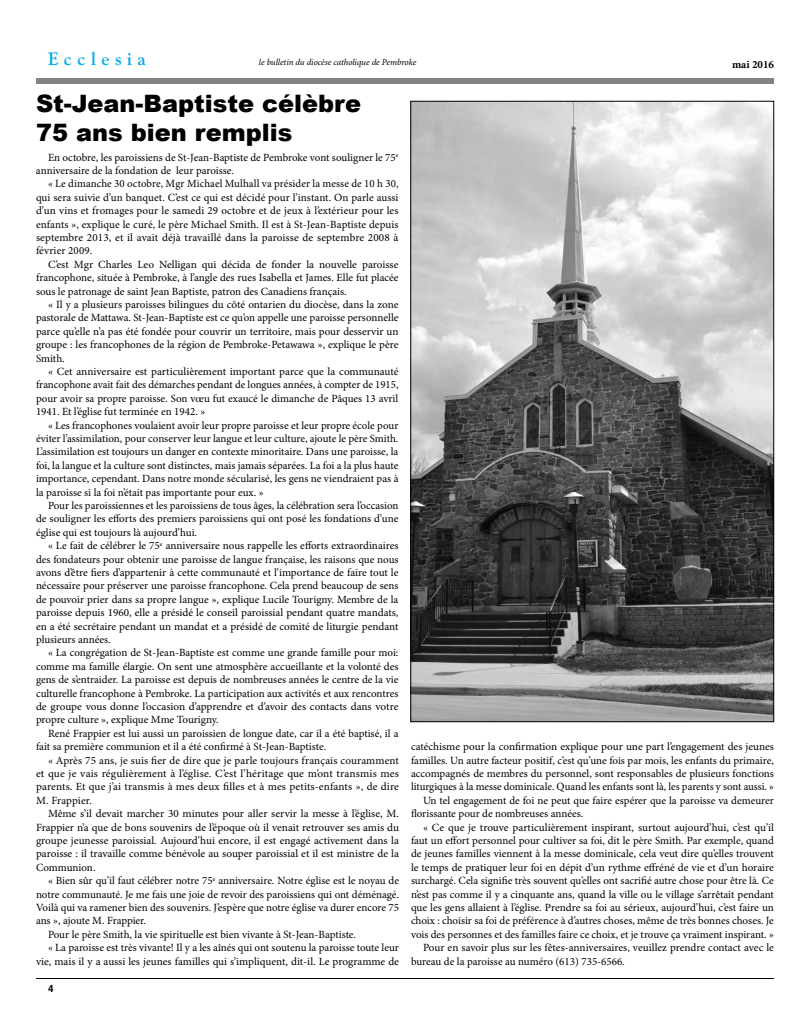
<style>
.page{position:relative;width:810px;height:1026px;background:#fff}
.page>*{position:absolute;margin:0;border:0;box-sizing:border-box;transform-origin:0 0}
.t1{font:900 24px/29px "Arial";color:#000}
.t2{font:700 18px "Goudy Old Style BT";letter-spacing:.3em;color:#00aeef}
.t3{font:11px/13.4px "Minion Pro";color:#000;text-align:justify}
.t4{font:700 11px "Minion Pro";color:#000}
.t5{font:700 10px "Helvetica";color:#000}
.t6{font:italic 9px "Minion Pro";letter-spacing:-.01em;color:#000}
</style>
<div class="page">
<hr style="left:36px;top:978px;width:738px;height:1px;background:#000">
<div style="left:36px;top:78px;width:738px;height:6px;background:#808285"></div>
<img style="left:412px;top:103px;width:360px;height:617px">
<h2 class="t2" style="left:48px;top:47px;width:99px">Ecclesia</h2>
<p class="t6" style="left:259px;top:56px;width:159px">le bulletin du diocèse catholique de Pembroke</p>
<p class="t4" style="left:732px;top:57px;width:43px">mai 2016</p>
<h1 class="t1" style="left:36px;top:88px;width:327px">St-Jean-Baptiste célèbre<br>75 ans bien remplis</h1>
<p class="t3" style="left:36px;top:151px;width:364px;text-indent:12px">En octobre, les paroissiens de St-Jean-Baptiste de Pembroke vont souligner le 75<sup>e </sup>anniversaire de la fondation de leur paroisse.</p>
<p class="t3" style="left:36px;top:178px;width:364px;text-indent:12px">« Le dimanche 30 octobre, Mgr Michael Mulhall va présider la messe de 10 h 30, qui sera suivie d’un banquet. C’est ce qui est décidé pour l’instant. On parle aussi d’un vins et fromages pour le samedi 29 octobre et de jeux à l’extérieur pour les enfants », explique le curé, le père Michael Smith. Il est à St-Jean-Baptiste depuis septembre 2013, et il avait déjà travaillé dans la paroisse de septembre 2008 à février 2009.</p>
<p class="t3" style="left:36px;top:258px;width:364px;text-indent:12px">C’est Mgr Charles Leo Nelligan qui décida de fonder la nouvelle paroisse francophone, située à Pembroke, à l’angle des rues Isabella et James. Elle fut placée sous le patronage de saint Jean Baptiste, patron des Canadiens français.</p>
<p class="t3" style="left:36px;top:298px;width:364px;text-indent:12px">« Il y a plusieurs paroisses bilingues du côté ontarien du diocèse, dans la zone pastorale de Mattawa. St-Jean-Baptiste est ce qu’on appelle une paroisse personnelle parce qu’elle n’a pas été fondée pour couvrir un territoire, mais pour desservir un groupe : les francophones de la région de Pembroke-Petawawa », explique le père Smith.</p>
<p class="t3" style="left:36px;top:365px;width:364px;text-indent:12px">« Cet anniversaire est particulièrement important parce que la communauté francophone avait fait des démarches pendant de longues années, à compter de 1915, pour avoir sa propre paroisse. Son vœu fut exaucé le dimanche de Pâques 13 avril 1941. Et l’église fut terminée en 1942. »</p>
<p class="t3" style="left:36px;top:419px;width:364px;text-indent:12px">« Les francophones voulaient avoir leur propre paroisse et leur propre école pour éviter l’assimilation, pour conserver leur langue et leur culture, ajoute le père Smith.<br>L’assimilation est toujours un danger en contexte minoritaire. Dans une paroisse, la foi, la langue et la culture sont distinctes, mais jamais séparées. La foi a la plus haute importance, cependant. Dans notre monde sécularisé, les gens ne viendraient pas à la paroisse si la foi n’était pas importante pour eux. »</p>
<p class="t3" style="left:36px;top:499px;width:364px;text-indent:12px">Pour les paroissiennes et les paroissiens de tous âges, la célébration sera l’occasion de souligner les efforts des premiers paroissiens qui ont posé les fondations d’une église qui est toujours là aujourd’hui.</p>
<p class="t3" style="left:36px;top:539px;width:364px;text-indent:12px">« Le fait de célébrer le 75<sup>e</sup> anniversaire nous rappelle les efforts extraordinaires des fondateurs pour obtenir une paroisse de langue française, les raisons que nous avons d’être fiers d’appartenir à cette communauté et l’importance de faire tout le nécessaire pour préserver une paroisse francophone. Cela prend beaucoup de sens de pouvoir prier dans sa propre langue », explique Lucile Tourigny. Membre de la paroisse depuis 1960, elle a présidé le conseil paroissial pendant quatre mandats, en a été secrétaire pendant un mandat et a présidé de comité de liturgie pendant plusieurs années.</p>
<p class="t3" style="left:36px;top:647px;width:364px;text-indent:12px">« La congrégation de St-Jean-Baptiste est comme une grande famille pour moi: comme ma famille élargie. On sent une atmosphère accueillante et la volonté des gens de s’entraider. La paroisse est depuis de nombreuses années le centre de la vie culturelle francophone à Pembroke. La participation aux activités et aux rencontres de groupe vous donne l’occasion d’apprendre et d’avoir des contacts dans votre propre culture », explique Mme Tourigny.</p>
<p class="t3" style="left:36px;top:727px;width:364px;text-indent:12px">René Frappier est lui aussi un paroissien de longue date, car il a été baptisé, il a fait sa première communion et il a été confirmé à St-Jean-Baptiste.</p>
<p class="t3" style="left:36px;top:754px;width:365px;text-indent:12px">« Après 75 ans, je suis fier de dire que je parle toujours français couramment et que je vais régulièrement à l’église. C’est l’héritage que m’ont transmis mes parents. Et que j’ai transmis à mes deux filles et à mes petits-enfants », de dire M. Frappier.</p>
<p class="t3" style="left:36px;top:807px;width:365px;text-indent:12px">Même s’il devait marcher 30 minutes pour aller servir la messe à l’église, M.<br>Frappier n’a que de bons souvenirs de l’époque où il venait retrouver ses amis du groupe jeunesse paroissial. Aujourd’hui encore, il est engagé activement dans la paroisse : il travaille comme bénévole au souper paroissial et il est ministre de la Communion.</p>
<p class="t3" style="left:48px;top:874px;width:353px">« Bien sûr qu’il faut célébrer notre 75<sup>e</sup> anniversaire. Notre église est le noyau de</p>
<p class="t3" style="left:36px;top:888px;width:364px">notre communauté. Je me fais une joie de revoir des paroissiens qui ont déménagé.</p>
<p class="t3" style="left:36px;top:901px;width:364px">Voilà qui va ramener bien des souvenirs. J’espère que notre église va durer encore 75</p>
<p class="t3" style="left:36px;top:915px;width:112px">ans », ajoute M. Frappier.</p>
<p class="t3" style="left:48px;top:928px;width:310px">Pour le père Smith, la vie spirituelle est bien vivante à St-Jean-Baptiste.</p>
<p class="t3" style="left:48px;top:941px;width:352px">« La paroisse est très vivante! Il y a les aînés qui ont soutenu la paroisse toute leur</p>
<p class="t3" style="left:36px;top:955px;width:365px">vie, mais il y a aussi les jeunes familles qui s’impliquent, dit-il. Le programme de</p>
<p class="t3" style="left:411px;top:740px;width:365px">catéchisme pour la confirmation explique pour une part l’engagement des jeunes</p>
<p class="t3" style="left:411px;top:754px;width:364px">familles. Un autre facteur positif, c’est qu’une fois par mois, les enfants du primaire,</p>
<p class="t3" style="left:411px;top:767px;width:364px">accompagnés de membres du personnel, sont responsables de plusieurs fonctions</p>
<p class="t3" style="left:411px;top:781px;width:365px">liturgiques à la messe dominicale. Quand les enfants sont là, les parents y sont aussi. »</p>
<p class="t3" style="left:423px;top:794px;width:352px">Un tel engagement de foi ne peut que faire espérer que la paroisse va demeurer</p>
<p class="t3" style="left:411px;top:807px;width:174px">florissante pour de nombreuses années.</p>
<p class="t3" style="left:423px;top:821px;width:353px">« Ce que je trouve particulièrement inspirant, surtout aujourd’hui, c’est qu’il</p>
<p class="t3" style="left:411px;top:834px;width:364px">faut un effort personnel pour cultiver sa foi, dit le père Smith. Par exemple, quand</p>
<p class="t3" style="left:411px;top:848px;width:365px">de jeunes familles viennent à la messe dominicale, cela veut dire qu’elles trouvent</p>
<p class="t3" style="left:411px;top:861px;width:365px">le temps de pratiquer leur foi en dépit d’un rythme effréné de vie et d’un horaire</p>
<p class="t3" style="left:411px;top:874px;width:365px">surchargé. Cela signifie très souvent qu’elles ont sacrifié autre chose pour être là. Ce</p>
<p class="t3" style="left:411px;top:888px;width:364px">n’est pas comme il y a cinquante ans, quand la ville ou le village s’arrêtait pendant</p>
<p class="t3" style="left:411px;top:901px;width:365px">que les gens allaient à l’église. Prendre sa foi au sérieux, aujourd’hui, c’est faire un</p>
<p class="t3" style="left:411px;top:915px;width:364px">choix : choisir sa foi de préférence à d’autres choses, même de très bonnes choses. Je</p>
<p class="t3" style="left:411px;top:928px;width:364px">vois des personnes et des familles faire ce choix, et je trouve ça vraiment inspirant. »</p>
<p class="t3" style="left:423px;top:941px;width:353px">Pour en savoir plus sur les fêtes-anniversaires, veuillez prendre contact avec le</p>
<p class="t3" style="left:411px;top:955px;width:215px">bureau de la paroisse au numéro (613) 735-6566.</p>
<p class="t5" style="left:48px;top:980px;width:7px">4</p>
</div>
